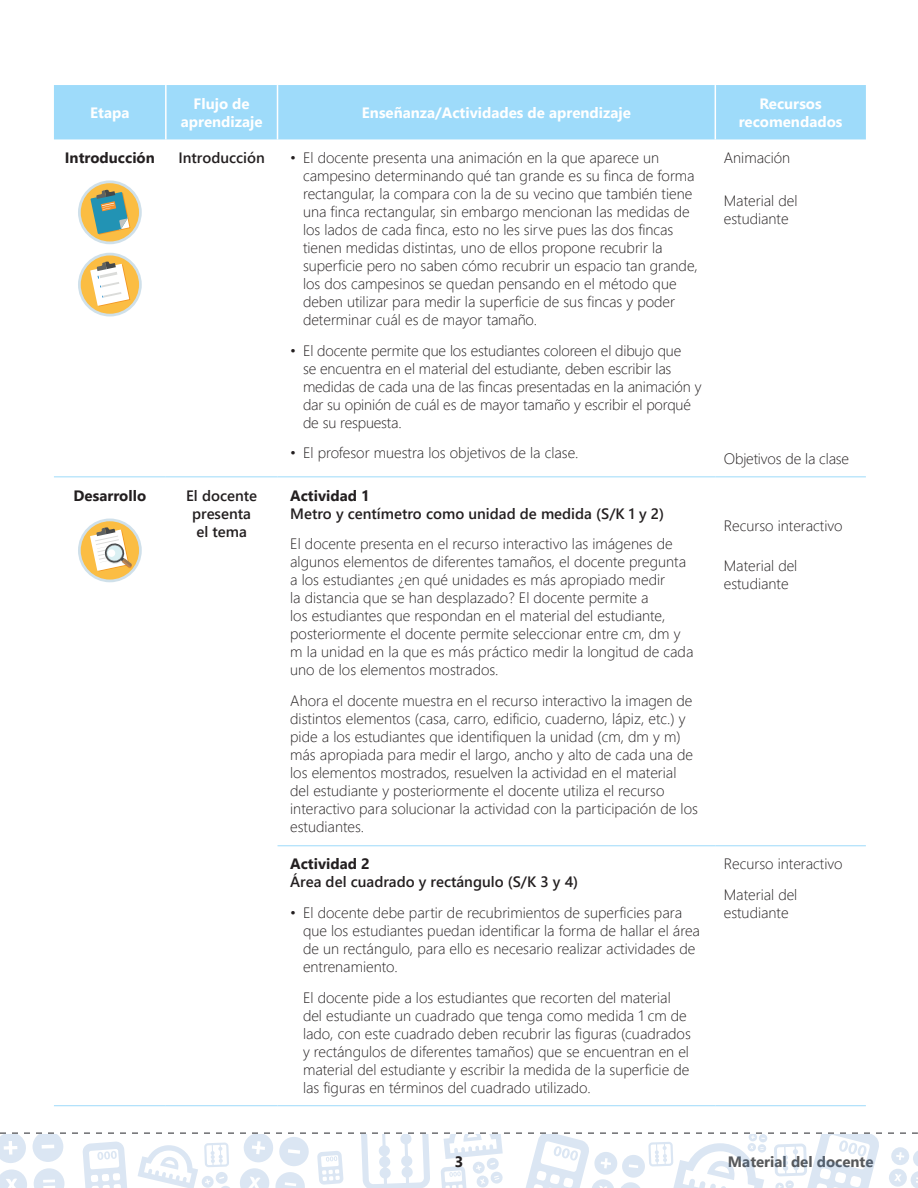
<style>
.page{position:relative;width:918px;height:1188px;background:#fff}
.page>*{position:absolute;margin:0;border:0;box-sizing:border-box;transform-origin:0 0}
.t1{font:300 15px/18px "Segoe UI";color:#231f20}
.t2{font:600 15px/18px "Segoe UI";color:#231f20;text-align:center}
.t3{font:700 15px/18px "Segoe UI";color:#fff;text-align:center}
.t4{font:700 15px "Segoe UI";color:#231f20}
.t5{font:700 15px "Segoe UI";color:#57585a}
</style>
<div class="page">
<svg style="left:0;top:1132px;width:918px;height:56px"></svg>
<div style="left:54px;top:85px;width:812px;height:54px;background:#9edbfa"></div>
<hr style="left:165px;top:85px;width:2px;height:54px;background:#fff">
<hr style="left:277px;top:85px;width:1px;height:54px;background:#fff">
<hr style="left:715px;top:85px;width:1px;height:54px;background:#fff">
<hr style="left:54px;top:476px;width:112px;height:1px;background:#9edbfa">
<hr style="left:166px;top:476px;width:112px;height:1px;background:#9edbfa">
<hr style="left:278px;top:476px;width:437px;height:1px;background:#9edbfa">
<hr style="left:715px;top:476px;width:151px;height:1px;background:#9edbfa">
<hr style="left:278px;top:845px;width:437px;height:1px;background:#9edbfa">
<hr style="left:715px;top:845px;width:151px;height:1px;background:#9edbfa">
<hr style="left:54px;top:1105px;width:112px;height:1px;background:#9edbfa">
<hr style="left:166px;top:1105px;width:112px;height:1px;background:#9edbfa">
<hr style="left:278px;top:1105px;width:437px;height:1px;background:#9edbfa">
<hr style="left:715px;top:1105px;width:151px;height:1px;background:#9edbfa">
<svg style="left:78px;top:180px;width:64px;height:64px"></svg>
<div style="left:81px;top:183px;width:58px;height:59px;background:#fbbd43;border-radius:50%"></div>
<svg style="left:90px;top:190px;width:40px;height:45px"></svg>
<svg style="left:78px;top:253px;width:64px;height:64px"></svg>
<div style="left:81px;top:255px;width:58px;height:59px;background:#fbbd43;border-radius:50%"></div>
<svg style="left:90px;top:261px;width:40px;height:45px"></svg>
<svg style="left:78px;top:519px;width:64px;height:63px"></svg>
<div style="left:81px;top:521px;width:58px;height:59px;background:#fbbd43;border-radius:50%"></div>
<svg style="left:90px;top:527px;width:42px;height:44px"></svg>
<p class="t3" style="left:90px;top:103px;width:41px">Etapa</p>
<p class="t3" style="left:181px;top:94px;width:83px">Flujo de aprendizaje</p>
<p class="t3" style="left:362px;top:103px;width:270px">Enseñanza/Actividades de aprendizaje</p>
<p class="t3" style="left:739px;top:94px;width:105px">Recursos recomendados</p>
<p class="t4" style="left:65px;top:145px;width:92px">Introducción</p>
<p class="t2" style="left:178px;top:148px;width:88px">Introducción</p>
<p class="t1" style="left:303px;top:148px;width:396px;text-indent:-13px">• El docente presenta una animación en la que aparece un campesino determinando qué tan grande es su finca de forma rectangular, la compara con la de su vecino que también tiene una finca rectangular, sin embargo mencionan las medidas de los lados de cada finca, esto no les sirve pues las dos fincas tienen medidas distintas, uno de ellos propone recubrir la superficie pero no saben cómo recubrir un espacio tan grande, los dos campesinos se quedan pensando en el método que deben utilizar para medir la superficie de sus fincas y poder determinar cuál es de mayor tamaño.</p>
<p class="t1" style="left:303px;top:341px;width:400px;text-indent:-13px">• El docente permite que los estudiantes coloreen el dibujo que<br>se encuentra en el material del estudiante, deben escribir las medidas de cada una de las fincas presentadas en la animación y dar su opinión de cuál es de mayor tamaño y escribir el porqué de su respuesta.</p>
<p class="t1" style="left:290px;top:443px;width:290px">• El profesor muestra los objetivos de la clase.</p>
<p class="t1" style="left:724px;top:148px;width:68px">Animación</p>
<p class="t1" style="left:724px;top:191px;width:75px">Material del estudiante</p>
<p class="t1" style="left:724px;top:449px;width:127px">Objetivos de la clase</p>
<p class="t4" style="left:74px;top:483px;width:74px">Desarrollo</p>
<p class="t2" style="left:186px;top:486px;width:72px">El docente presenta el tema</p>
<p class="t4" style="left:290px;top:483px;width:81px">Actividad 1</p>
<p class="t2" style="left:290px;top:504px;width:375px">Metro y centímetro como unidad de medida (S/K 1 y 2)</p>
<p class="t1" style="left:290px;top:534px;width:405px">El docente presenta en el recurso interactivo las imágenes de algunos elementos de diferentes tamaños, el docente pregunta a los estudiantes ¿en qué unidades es más apropiado medir<br>la distancia que se han desplazado? El docente permite a<br>los estudiantes que respondan en el material del estudiante, posteriormente el docente permite seleccionar entre cm, dm y m la unidad en la que es más práctico medir la longitud de cada uno de los elementos mostrados.</p>
<p class="t1" style="left:290px;top:691px;width:409px">Ahora el docente muestra en el recurso interactivo la imagen de distintos elementos (casa, carro, edificio, cuaderno, lápiz, etc.) y pide a los estudiantes que identifiquen la unidad (cm, dm y m) más apropiada para medir el largo, ancho y alto de cada una de los elementos mostrados, resuelven la actividad en el material del estudiante y posteriormente el docente utiliza el recurso interactivo para solucionar la actividad con la participación de los estudiantes.</p>
<p class="t4" style="left:290px;top:852px;width:81px">Actividad 2</p>
<p class="t2" style="left:290px;top:873px;width:290px">Área del cuadrado y rectángulo (S/K 3 y 4)</p>
<p class="t1" style="left:303px;top:903px;width:399px;text-indent:-13px">• El docente debe partir de recubrimientos de superficies para que los estudiantes puedan identificar la forma de hallar el área de un rectángulo, para ello es necesario realizar actividades de entrenamiento.</p>
<p class="t1" style="left:303px;top:988px;width:389px">El docente pide a los estudiantes que recorten del material del estudiante un cuadrado que tenga como medida 1 cm de lado, con este cuadrado deben recubrir las figuras (cuadrados y rectángulos de diferentes tamaños) que se encuentran en el material del estudiante y escribir la medida de la superficie de las figuras en términos del cuadrado utilizado.</p>
<p class="t1" style="left:724px;top:516px;width:120px">Recurso interactivo</p>
<p class="t1" style="left:724px;top:556px;width:75px">Material del estudiante</p>
<p class="t1" style="left:724px;top:848px;width:120px;line-height:30.8px">Recurso interactivo<br>Material del</p>
<p class="t1" style="left:724px;top:903px;width:66px">estudiante</p>
<p class="t4" style="left:455px;top:1150px;width:10px">3</p>
<p class="t5" style="left:728px;top:1149px;width:147px">Material del docente</p>
</div>
